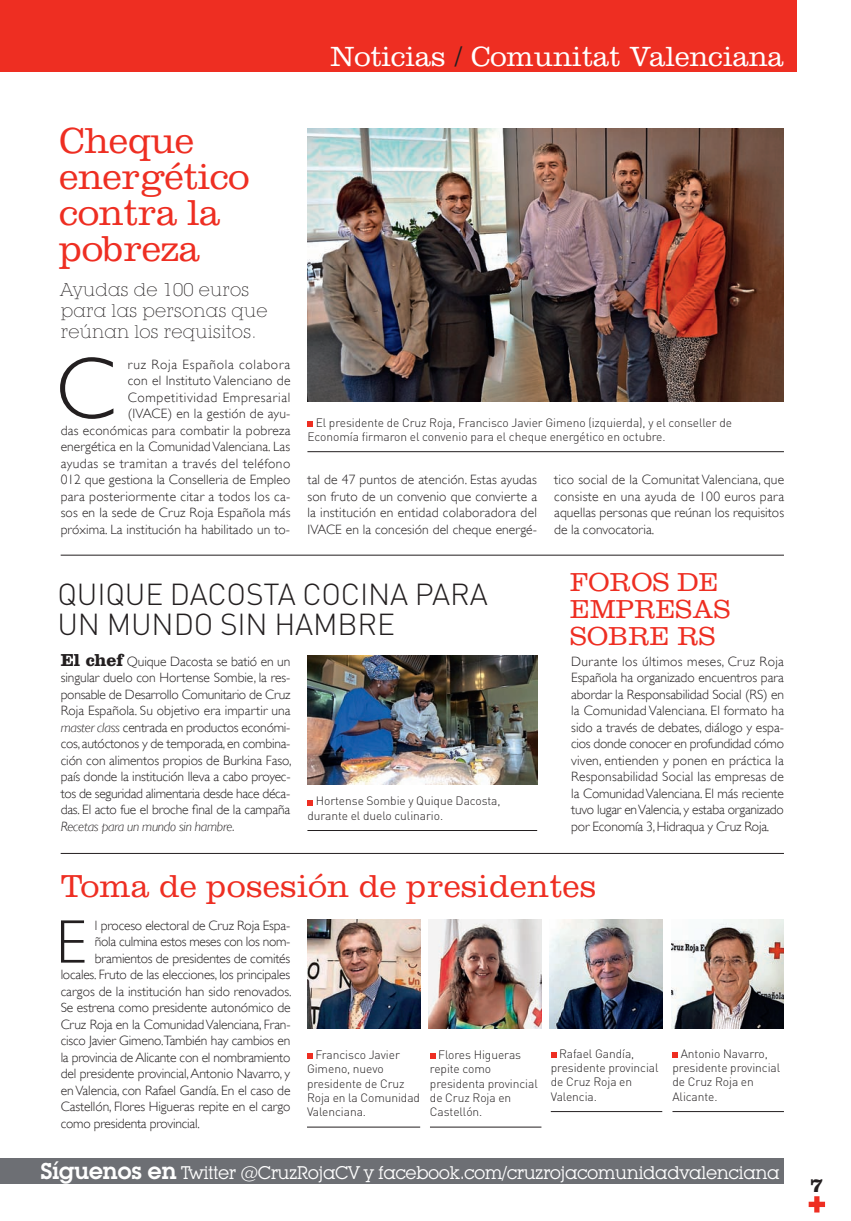
<style>
.page{position:relative;width:851px;height:1221px;background:#fff}
.page>*{position:absolute;margin:0;border:0;box-sizing:border-box;transform-origin:0 0}
.t1{font:300 88.2px "Gill Sans";color:#231f20}
.t2{font:300 61.95px "Gill Sans";color:#231f20}
.t3{font:300 37.5px/36px "Clarendon";letter-spacing:-.005em;color:#ee2e22}
.t4{font:300 33px "Clarendon";letter-spacing:.015em;color:#ee2e22}
.t5{font:300 30px/30px "DIN";letter-spacing:-.005em;color:#231f20}
.t6{font:300 28.8px "Clarendon";color:#fff}
.t7{font:300 27px/27px "Clarendon";letter-spacing:.015em;color:#ee2e22}
.t8{font:700 21px "Clarendon";color:#231f20}
.t9{font:18px "Lubalin Graph IT Cby BT";letter-spacing:-.03em;color:#fff}
.t10{font:300 18px/21px "Lubalin Graph IT Cby BT Xtra";letter-spacing:.015em;color:#231f20}
.t11{font:300 13.5px/16.5px "Gill Sans";letter-spacing:-.005em;color:#231f20;text-align:justify}
.t12{font:300 13.5px/16.5px "Gill Sans";letter-spacing:.02em;color:#231f20;text-align:right}
.t13{font:300 12px/14.2px "DIN";letter-spacing:-.005em;color:#231f20}
.s1{color:#231f20}
.s2{font-family:"Clarendon";font-weight:700;font-size:18px}
.s3{font-style:italic}
.s4{font-weight:600;font-size:22.5px}
</style>
<div class="page">
<svg style="left:808px;top:1196px;width:17px;height:17px"></svg>
<div style="left:0;top:0;width:796px;height:72px;background:#ee2e22"></div>
<hr style="left:61px;top:555px;width:722px;height:1px;background:#231f20">
<hr style="left:61px;top:853px;width:722px;height:1px;background:#231f20">
<div style="left:0;top:1159px;width:783px;height:25px;background:#6d6f74"></div>
<hr style="left:307px;top:451px;width:476px;height:1px;background:#231f20">
<svg style="left:307px;top:421px;width:6px;height:6px"></svg>
<hr style="left:307px;top:1127px;width:113px;height:1px;background:#231f20">
<svg style="left:307px;top:1054px;width:6px;height:5px"></svg>
<hr style="left:430px;top:1127px;width:111px;height:1px;background:#231f20">
<svg style="left:430px;top:1054px;width:5px;height:5px"></svg>
<hr style="left:550px;top:1111px;width:112px;height:1px;background:#231f20">
<svg style="left:551px;top:1052px;width:5px;height:6px"></svg>
<hr style="left:672px;top:1111px;width:111px;height:1px;background:#231f20">
<svg style="left:672px;top:1052px;width:6px;height:6px"></svg>
<hr style="left:307px;top:830px;width:230px;height:1px;background:#231f20">
<svg style="left:307px;top:800px;width:6px;height:5px"></svg>
<img style="left:307px;top:129px;width:476px;height:273px">
<img style="left:307px;top:655px;width:230px;height:130px">
<img style="left:307px;top:920px;width:113px;height:109px">
<img style="left:428px;top:920px;width:113px;height:109px">
<img style="left:550px;top:920px;width:112px;height:109px">
<img style="left:671px;top:920px;width:112px;height:109px">
<p class="t6" style="left:330px;top:46px;width:455px">Noticias <span class="s1">/</span> Comunitat Valenciana</p>
<p class="t3" style="left:60px;top:126px;width:191px">Cheque energético contra la pobreza</p>
<p class="t10" style="left:61px;top:281px;width:208px">Ayudas de 100 euros para las personas que reúnan los requisitos.</p>
<p class="t1" style="left:56px;top:339px;width:61px">C</p>
<p class="t12" style="left:61px;top:356px;width:231px">ruz Roja Española colabora<br>con el Instituto Valenciano de Competitividad Empresarial<br>(IVACE) en la gestión de ayu-<br>das económicas para combatir la pobreza energética en la Comunidad Valenciana. Las ayudas se tramitan a través del teléfono 012 que gestiona la Conselleria de Empleo para posteriormente citar a todos los ca&shy;sos en la sede de Cruz Roja Española más próxima. La institución ha habilitado un to-</p>
<p class="t13" style="left:307px;top:417px;width:426px;text-indent:8px">El presidente de Cruz Roja, Francisco Javier Gimeno (izquierda), y el conseller de<br>Economí a firmaron el convenio para el cheque energé tico en octubre.</p>
<p class="t11" style="left:307px;top:471px;width:231px">tal de 47 puntos de atención. Estas ayudas son fruto de un convenio que convierte a la institución en entidad colaboradora del IVACE en la concesión del cheque energé-</p>
<p class="t11" style="left:554px;top:471px;width:231px">tico social de la Comunitat Valenciana, que consiste en una ayuda de 100 euros para aquellas personas que reúnan los requisitos de la convocatoria.</p>
<p class="t5" style="left:57px;top:583px;width:431px">QUIQUE DACOSTA COCINA PARA<br>UN MUNDO SIN HAMBRE</p>
<p class="t11" style="left:61px;top:653px;width:232px"><span class="s2">El chef</span> Quique Dacosta se batió en un singular duelo con Hortense Sombie, la res&shy;ponsable de Desarrollo Comunitario de Cruz Roja Española. Su objetivo era impartir una <span class="s3">master class</span> centrada en productos económi&shy;cos, autóctonos y de temporada, en combina&shy;ción con alimentos propios de Burkina Faso, país donde la institución lleva a cabo proyec&shy;tos de seguridad alimentaria desde hace déca&shy;das. El acto fue el broche final de la campaña <span class="s3">Recetas para un mundo sin hambre.</span></p>
<p class="t13" style="left:307px;top:795px;width:195px;text-indent:8px">Hortense Sombie y Quique Dacosta, durante el duelo culinario.</p>
<p class="t7" style="left:570px;top:571px;width:162px">FOROS DE<br>EMPRESAS<br>SOBRE RS</p>
<p class="t11" style="left:571px;top:653px;width:214px">Durante los últimos meses, Cruz Roja Española ha organizado encuentros para abordar la Responsabilidad Social (RS) en la Comunidad Valenciana. El formato ha sido a través de debates, diálogo y espa&shy;cios donde conocer en profundidad cómo viven, entienden y ponen en práctica la Responsabilidad Social las empresas de la Comunidad Valenciana. El más reciente tuvo lugar en Valencia, y estaba organizado por Economía 3, Hidraqua y Cruz Roja.</p>
<p class="t4" style="left:61px;top:873px;width:537px">Toma de posesión de presidentes</p>
<p class="t2" style="left:56px;top:907px;width:32px">E</p>
<p class="t11" style="left:95px;top:917px;width:197px">l proceso electoral de Cruz Roja Espa-</p>
<p class="t11" style="left:95px;top:933px;width:197px">ñola culmina estos meses con los nom-</p>
<p class="t11" style="left:95px;top:950px;width:197px">bramientos de presidentes de comités</p>
<p class="t11" style="left:61px;top:966px;width:231px">locales. Fruto de las elecciones, los principales</p>
<p class="t11" style="left:61px;top:983px;width:232px">cargos de la institución han sido renovados.</p>
<p class="t11" style="left:61px;top:999px;width:231px">Se estrena como presidente autonómico de</p>
<p class="t11" style="left:61px;top:1016px;width:231px">Cruz Roja en la Comunidad Valenciana, Fran-</p>
<p class="t11" style="left:61px;top:1032px;width:231px">cisco Javier Gimeno.También hay cambios en</p>
<p class="t11" style="left:61px;top:1049px;width:231px">la provincia de Alicante con el nombramiento</p>
<p class="t11" style="left:61px;top:1065px;width:231px">del presidente provincial, Antonio Navarro, y</p>
<p class="t11" style="left:61px;top:1082px;width:231px">en Valencia, con Rafael Gandía. En el caso de</p>
<p class="t11" style="left:61px;top:1098px;width:231px">Castellón, Flores Higueras repite en el cargo</p>
<p class="t11" style="left:61px;top:1115px;width:141px">como presidenta provincial.</p>
<p class="t13" style="left:307px;top:1049px;width:115px;text-indent:8px">Francisco Javier<br>Gimeno, nuevo presidente de Cruz<br>Roja en la Comunidad<br>Valenciana.</p>
<p class="t13" style="left:430px;top:1049px;width:109px;text-indent:8px">Flores Higueras repite como presidenta provincial de Cruz Roja en<br>Castelló n.</p>
<p class="t13" style="left:550px;top:1048px;width:109px;text-indent:8px">Rafael Gandí a, presidente provincial de Cruz Roja en<br>Valencia.</p>
<p class="t13" style="left:672px;top:1048px;width:109px;text-indent:8px">Antonio Navarro, presidente provincial de Cruz Roja en<br>Alicante.</p>
<p class="t9" style="left:40px;top:1166px;width:741px"><span class="s4">Síguenos en</span> Twitter @CruzRojaCV y facebook.com/cruzrojacomunidadvalenciana</p>
<p class="t8" style="left:810px;top:1177px;width:14px">7</p>
</div>
